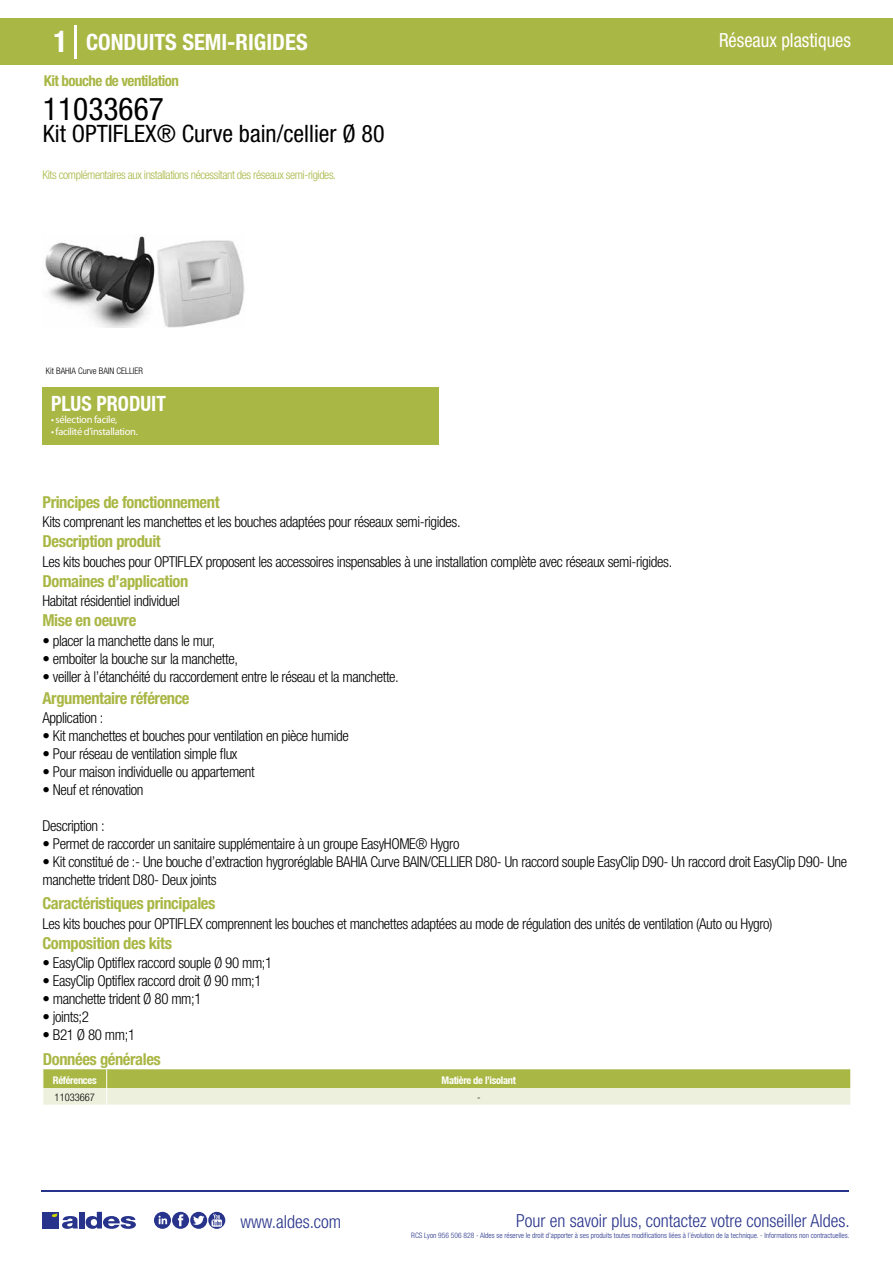
<style>
.page{position:relative;width:893px;height:1263px;background:#fff}
.page>*{position:absolute;margin:0;border:0;box-sizing:border-box;transform-origin:0 0}
.t1{font:condensed 31.5px "Helvetica Neue LT Std";color:#000}
.t2{font:condensed 24px "Helvetica Neue LT Std";color:#000}
.t3{font:700 condensed 22.5px "Helvetica Neue LT Std";color:#fff}
.t4{font:700 condensed 21px "Helvetica Neue";color:#fff;scale:.95 1}
.t5{font:condensed 19.5px "Helvetica Neue LT Std";color:#fff;scale:.95 1}
.t6{font:300 condensed 18px "Helvetica Neue";color:#28348b}
.t7{font:700 condensed 16.5px "Helvetica Neue LT Std";letter-spacing:-.025em;color:#a9b745}
.t8{font:300 condensed 15px/18px "Helvetica Neue LT Std";letter-spacing:-.025em;color:#000}
.t9{font:700 condensed 15px "Helvetica Neue LT Std";letter-spacing:-.035em;color:#a9b745}
.t10{font:300 condensed 12px "Helvetica Neue LT Std";letter-spacing:-.035em;color:#a9b745}
.t11{font:10.5px "Myriad Pro";letter-spacing:-.03em;color:#fff}
.t12{font:700 condensed 10.5px "Helvetica Neue";letter-spacing:-.03em;color:#fff}
.t13{font:300 condensed 10.5px "Helvetica Neue";color:#000}
.t14{font:300 condensed 9px "Helvetica Neue";color:#000}
.t15{font:300 condensed 7.5px "Helvetica Neue";color:#28348b}
.s1{font-size:30px}
</style>
<div class="page">
<div style="left:0;top:18px;width:893px;height:46px;background:#a9b745"></div>
<div style="left:43px;top:387px;width:396px;height:57px;background:#a9b745"></div>
<hr style="left:74px;top:25px;width:2px;height:33px;background:#fff">
<img style="left:45px;top:236px;width:199px;height:91px">
<svg style="left:43px;top:1069px;width:808px;height:36px;background:#cad28e"></svg>
<hr style="left:41px;top:1190px;width:808px;height:1px;background:#28348b">
<svg style="left:154px;top:1212px;width:71px;height:17px"></svg>
<div style="left:42px;top:1212px;width:17px;height:16px;background:#28348b"></div>
<div style="left:79px;top:1212px;width:5px;height:16px;background:#28348b"></div>
<svg style="left:86px;top:1212px;width:50px;height:17px"></svg>
<svg style="left:52px;top:1213px;width:26px;height:16px"></svg>
<h3 class="t3" style="left:54px;top:28px;width:256px"><span class="s1">1</span> CONDUITS SEMI-RIGIDES</h3>
<h3 class="t5" style="left:719px;top:29px;width:140px">Réseaux plastiques</h3>
<p class="t9" style="left:44px;top:71px;width:137px">Kit bouche de ventilation</p>
<h1 class="t1" style="left:43px;top:91px;width:122px">11033667</h1>
<h2 class="t2" style="left:43px;top:120px;width:343px">Kit OPTIFLEX® Curve bain/cellier Ø 80</h2>
<p class="t10" style="left:43px;top:167px;width:295px">Kits complémentaires aux installations nécessitant des réseaux semi-rigides.</p>
<p class="t14" style="left:46px;top:365px;width:99px">Kit BAHIA Curve BAIN CELLIER</p>
<p class="t14" style="left:56px;top:365px;width:83px">Hygro Ext action Sanitaire</p>
<h3 class="t4" style="left:51px;top:391px;width:122px">PLUS PRODUIT</h3>
<p class="t11" style="left:51px;top:413px;width:68px">• sélection facile,</p>
<p class="t11" style="left:51px;top:425px;width:88px">• facilité d’installation.</p>
<p class="t7" style="left:43px;top:492px;width:179px">Principes de fonctionnement</p>
<p class="t7" style="left:43px;top:531px;width:120px">Description produit</p>
<p class="t7" style="left:43px;top:571px;width:147px">Domaines d’application</p>
<p class="t7" style="left:43px;top:610px;width:95px">Mise en oeuvre</p>
<p class="t8" style="left:43px;top:513px;width:420px">Kits comprenant les manchettes et les bouches adaptées pour réseaux semi-rigides.</p>
<p class="t8" style="left:43px;top:552px;width:631px">Les kits bouches pour OPTIFLEX proposent les accessoires inspensables à une installation complète avec réseaux semi-rigides.</p>
<p class="t8" style="left:43px;top:592px;width:139px">Habitat résidentiel individuel</p>
<p class="t8" style="left:43px;top:631px;width:174px">• placer la manchette dans le mur,</p>
<p class="t8" style="left:43px;top:649px;width:197px">• emboiter la bouche sur la manchette,</p>
<p class="t8" style="left:43px;top:667px;width:358px">• veiller à l’étanchéité du raccordement entre le réseau et la manchette.</p>
<p class="t7" style="left:43px;top:688px;width:149px">Argumentaire référence</p>
<p class="t8" style="left:43px;top:709px;width:62px">Application :</p>
<p class="t8" style="left:43px;top:727px;width:308px">• Kit manchettes et bouches pour ventilation en pièce humide</p>
<p class="t8" style="left:43px;top:745px;width:197px">• Pour réseau de ventilation simple flux</p>
<p class="t8" style="left:43px;top:763px;width:214px">• Pour maison individuelle ou appartement</p>
<p class="t8" style="left:43px;top:781px;width:102px">• Neuf et rénovation</p>
<p class="t8" style="left:43px;top:817px;width:64px">Description :</p>
<p class="t8" style="left:43px;top:835px;width:418px">• Permet de raccorder un sanitaire supplémentaire à un groupe EasyHOME® Hygro</p>
<p class="t8" style="left:43px;top:853px;width:806px">• Kit constitué de :- Une bouche d’extraction hygroréglable BAHIA Curve BAIN/CELLIER D80- Un raccord souple EasyClip D90- Un raccord droit EasyClip D90- Une manchette trident D80- Deux joints</p>
<p class="t7" style="left:43px;top:894px;width:174px">Caractéristiques principales</p>
<p class="t8" style="left:43px;top:914px;width:732px">Les kits bouches pour OPTIFLEX comprennent les bouches et manchettes adaptées au mode de régulation des unités de ventilation (Auto ou Hygro)</p>
<p class="t7" style="left:43px;top:933px;width:131px">Composition des kits</p>
<p class="t8" style="left:43px;top:954px;width:231px">• EasyClip Optiflex raccord souple Ø 90 mm;1</p>
<p class="t8" style="left:43px;top:972px;width:221px">• EasyClip Optiflex raccord droit Ø 90 mm;1</p>
<p class="t8" style="left:43px;top:990px;width:161px">• manchette trident Ø 80 mm;1</p>
<p class="t8" style="left:43px;top:1008px;width:48px">• joints;2</p>
<p class="t8" style="left:43px;top:1026px;width:94px">• B21 Ø 80 mm;1</p>
<p class="t7" style="left:43px;top:1049px;width:119px">Données générales</p>
<p class="t12" style="left:53px;top:1074px;width:45px">Références</p>
<p class="t12" style="left:442px;top:1074px;width:76px">Matière de l’isolant</p>
<p class="t13" style="left:55px;top:1091px;width:42px">11033667</p>
<p class="t13" style="left:477px;top:1091px;width:5px">-</p>
<p class="t6" style="left:240px;top:1211px;width:102px">www.aldes.com</p>
<p class="t6" style="left:516px;top:1211px;width:335px">Pour en savoir plus, contactez votre conseiller Aldes.</p>
<p class="t15" style="left:411px;top:1230px;width:440px">RCS Lyon 956 506 828 - Aldes se réserve le droit d’apporter à ses produits toutes modifications liées à l’évolution de la technique. - Informations non contractuelles.</p>
</div>
